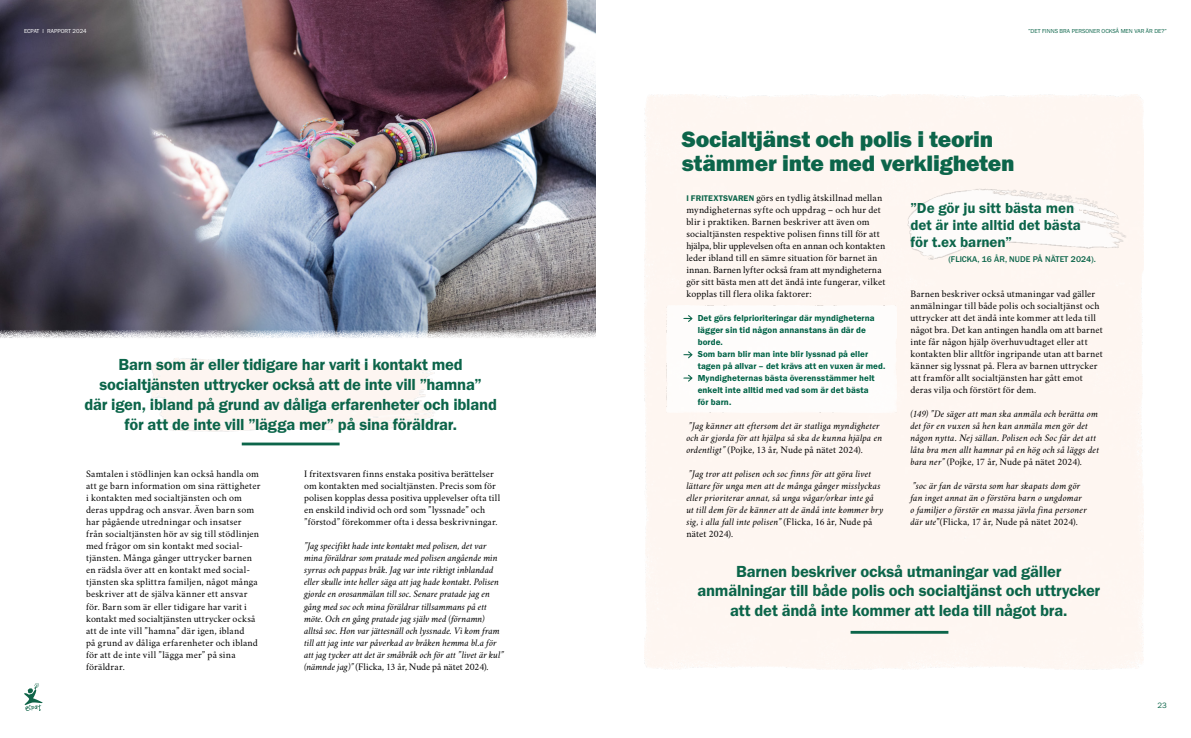
<style>
.page{position:relative;width:1191px;height:738px;background:#fff}
.page>*{position:absolute;margin:0;border:0;box-sizing:border-box;transform-origin:0 0}
.t1{font:23px/24px "Franklin Gothic URW Hea";letter-spacing:-.01em;color:#0c654a}
.t2{font:16.6px/19.7px "Franklin Gothic URW Dem";letter-spacing:-.015em;color:#0c654a;text-align:center}
.t3{font:15px/17px "Franklin Gothic URW Dem";letter-spacing:-.005em;color:#0c654a}
.t4{font:10px/12px "Crimson";letter-spacing:.015em;color:#000}
.t5{font:italic 10px/12px "Crimson";letter-spacing:.005em;color:#000}
.t6{font:9px/12px "Franklin Gothic URW Dem";letter-spacing:.01em;color:#006246}
.t7{font:500 8.6px "ITC Franklin Gothic Std";color:#0c654a}
.t8{font:8px "Franklin Gothic URW Boo";color:#0c654a}
.t9{font:6px "Franklin Gothic URW Boo";color:#0c654a}
.t10{font:6px "Franklin Gothic URW Boo";color:#fff}
.s1{font-style:normal}
.s2{font-family:"Franklin Gothic URW Dem";font-size:8.5px;color:#0c654a}
</style>
<div class="page">
<div style="left:645px;top:94px;width:498px;height:575px;background:#fef6f1"></div>
<img style="left:666px;top:305px;width:230px;height:107px">
<img style="left:897px;top:170px;width:247px;height:112px">
<img style="left:0;top:0;width:595px;height:338px">
<hr style="left:242px;top:442px;width:97px;height:3px;background:#0c654a">
<hr style="left:850px;top:630px;width:98px;height:3px;background:#0c654a">
<svg style="left:683px;top:315px;width:9px;height:7px"></svg>
<svg style="left:683px;top:351px;width:9px;height:7px"></svg>
<svg style="left:683px;top:374px;width:9px;height:7px"></svg>
<svg style="left:24px;top:683px;width:19px;height:28px"></svg>
<p class="t10" style="left:24px;top:27px;width:64px">ECPAT I RAPPORT 2024</p>
<p class="t9" style="left:1028px;top:27px;width:140px">”DET FINNS BRA PERSONER OCKSÅ MEN VAR ÄR DE?”</p>
<h2 class="t2" style="left:84px;top:354px;width:414px">Barn som är eller tidigare har varit i kontakt med socialtjänsten uttrycker också att de inte vill ”hamna”<br>där igen, ibland på grund av dåliga erfarenheter och ibland för att de inte vill ”lägga mer” på sina föräldrar.</h2>
<p class="t4" style="left:86px;top:466px;width:176px">Samtalen i stödlinjen kan också handla om att ge barn information om sina rättigheter i kontakten med socialtjänsten och om deras uppdrag och ansvar. Även barn som har pågående utredningar och insatser från socialtjänsten hör av sig till stödlinjen med frågor om sin kontakt med social&shy;tjänsten. Många gånger uttrycker barnen en rädsla över att en kontakt med social&shy;tjänsten ska splittra familjen, något många beskriver att de själva känner ett ansvar för. Barn som är eller tidigare har varit i kontakt med socialtjänsten uttrycker också att de inte vill ”hamna” där igen, ibland<br>på grund av dåliga erfarenheter och ibland för att de inte vill ”lägga mer” på sina föräldrar.</p>
<p class="t4" style="left:304px;top:466px;width:197px">I fritextsvaren finns enstaka positiva berättelser om kontakten med socialtjänsten. Precis som för polisen kopplas dessa positiva upplevelser ofta till en enskild individ och ord som ”lyssnade” och ”förstod” förekommer ofta i dessa beskrivningar.</p>
<p class="t5" style="left:304px;top:539px;width:201px">”Jag specifikt hade inte kontakt med polisen, det var mina föräldrar som pratade med polisen angående min syrras och pappas bråk. Jag var inte riktigt inblandad eller skulle inte heller säga att jag hade kontakt. Polisen gjorde en orosanmälan till soc. Senare pratade jag en gång med soc och mina föräldrar tillsammans på ett möte. Och en gång pratade jag själv med (förnamn) alltså soc. Hon var jättesnäll och lyssnade. Vi kom fram till att jag inte var påverkad av bråken hemma bl.a för att jag tycker att det är småbråk och för att ”livet är kul” (nämnde jag)” <span class="s1">(Flicka, 13 år, Nude på nätet 2024).</span></p>
<h1 class="t1" style="left:682px;top:126px;width:334px">Socialtjänst och polis i teorin stämmer inte med verkligheten</h1>
<p class="t4" style="left:686px;top:190px;width:201px"><span class="s2">I FRITEXTSVAREN</span> görs en tydlig åtskillnad mellan myndigheternas syfte och uppdrag – och hur det blir i praktiken. Barnen beskriver att även om socialtjänsten respektive polisen finns till för att hjälpa, blir upplevelsen ofta en annan och kontakten leder ibland till en sämre situation för barnet än innan. Barnen lyfter också fram att myndigheterna gör sitt bästa men att det ändå inte fungerar, vilket kopplas till flera olika faktorer:</p>
<p class="t6" style="left:697px;top:312px;width:189px">Det görs felprioriteringar där myndigheterna lägger sin tid någon annanstans än där de borde.<br>Som barn blir man inte blir lyssnad på eller tagen på allvar – det krävs att en vuxen är med.<br>Myndigheternas bästa överensstämmer helt enkelt inte alltid med vad som är det bästa<br>för barn.</p>
<p class="t5" style="left:686px;top:419px;width:197px">”Jag känner att eftersom det är statliga myndigheter och är gjorda för att hjälpa så ska de kunna hjälpa en ordentligt” <span class="s1">(Pojke, 13 år, Nude på nätet 2024).</span></p>
<p class="t5" style="left:686px;top:467px;width:199px">”Jag tror att polisen och soc finns för att göra livet lättare för unga men att de många gånger misslyckas eller prioriterar annat, så unga vågar/orkar inte gå ut till dem för de känner att de ändå inte kommer bry sig, i alla fall inte polisen” <span class="s1">(Flicka, 16 år, Nude på nätet 2024).</span></p>
<h3 class="t3" style="left:910px;top:199px;width:172px">”De gör ju sitt bästa men det är inte alltid det bästa för t.ex barnen”</h3>
<p class="t7" style="left:948px;top:254px;width:149px">(FLICKA, 16 ÅR, NUDE PÅ NÄTET 2024).</p>
<p class="t4" style="left:910px;top:286px;width:194px">Barnen beskriver också utmaningar vad gäller anmälningar till både polis och socialtjänst och uttrycker att det ändå inte kommer att leda till något bra. Det kan antingen handla om att barnet inte får någon hjälp överhuvudtaget eller att kontakten blir alltför ingripande utan att barnet känner sig lyssnat på. Flera av barnen uttrycker att framför allt socialtjänsten har gått emot deras vilja och förstört för dem.</p>
<p class="t5" style="left:910px;top:407px;width:190px">(149) ”De säger att man ska anmäla och berätta om det för en vuxen så hen kan anmäla men gör det någon nytta. Nej sällan. Polisen och Soc får det att låta bra men allt hamnar på en hög och så läggs det bara ner” <span class="s1">(Pojke, 17 år, Nude på nätet 2024).</span></p>
<p class="t5" style="left:910px;top:479px;width:178px">”soc är fan de värsta som har skapats dom gör fan inget annat än o förstöra barn o ungdomar o familjer o förstör en massa jävla fina personer där ute<span class="s1">”(Flicka, 17 år, Nude på nätet 2024).</span></p>
<h2 class="t2" style="left:697px;top:560px;width:404px">Barnen beskriver också utmaningar vad gäller anmälningar till både polis och socialtjänst och uttrycker att det ändå inte kommer att leda till något bra.</h2>
<p class="t8" style="left:1157px;top:699px;width:11px">23</p>
</div>
